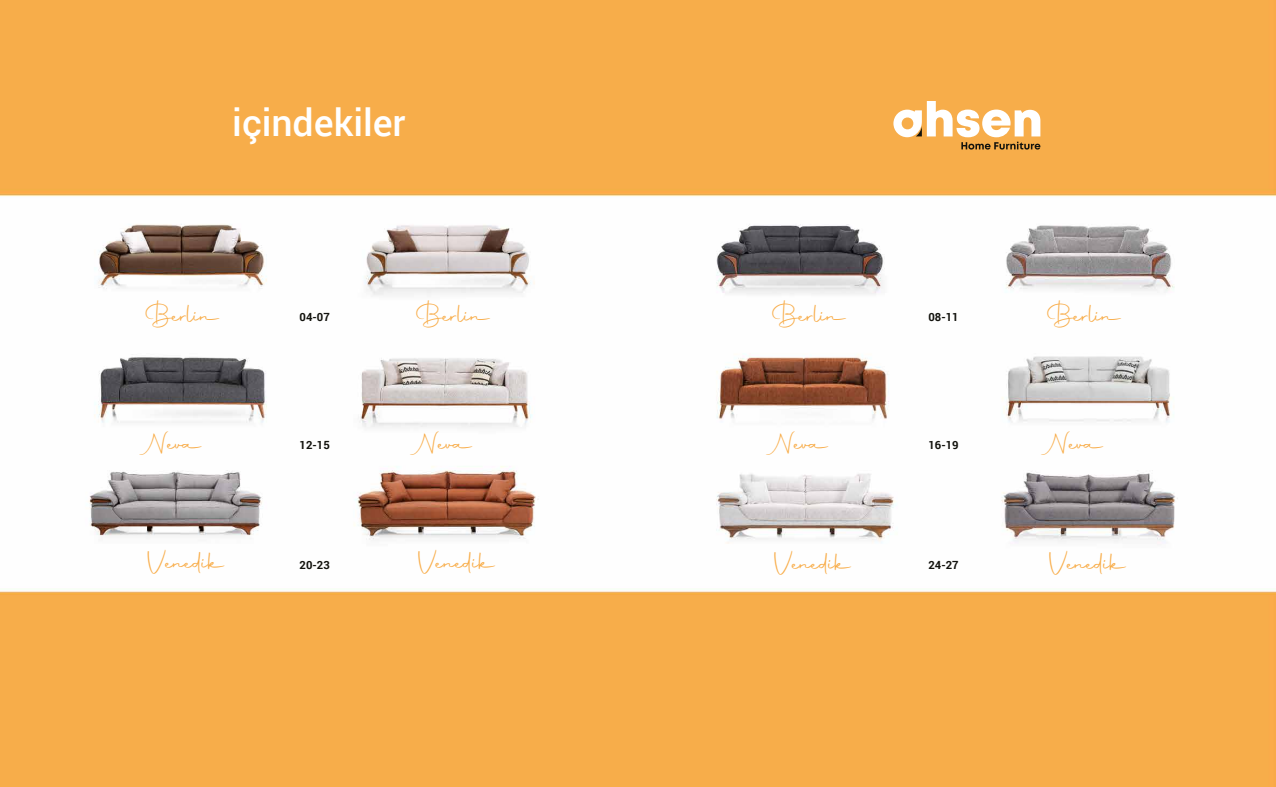
<style>
.page{position:relative;width:1276px;height:787px;background:#fff}
.page>*{position:absolute;margin:0;border:0;box-sizing:border-box;transform-origin:0 0}
.t1{font:500 37.5px "Roboto";color:#fff}
.t2{font:26.25px "Autography";color:#f8ac48}
.t3{font:700 11.25px "Roboto";color:#12120d}
</style>
<div class="page">
<img style="left:0;top:0;width:1276px;height:787px">
<svg style="left:893px;top:101px;width:147px;height:49px"></svg>
<h1 class="t1" style="left:232px;top:96px;width:175px">içindekiler</h1>
<p class="t2" style="left:147px;top:298px;width:75px">Berlin</p>
<p class="t2" style="left:774px;top:298px;width:75px">Berlin</p>
<p class="t2" style="left:418px;top:298px;width:75px">Berlin</p>
<p class="t2" style="left:1049px;top:298px;width:75px">Berlin</p>
<p class="t3" style="left:300px;top:309px;width:32px">04-07</p>
<p class="t3" style="left:928px;top:309px;width:32px">08-11</p>
<p class="t2" style="left:147px;top:426px;width:58px">Neva</p>
<p class="t2" style="left:774px;top:426px;width:58px">Neva</p>
<p class="t2" style="left:418px;top:426px;width:58px">Neva</p>
<p class="t2" style="left:1049px;top:426px;width:58px">Neva</p>
<p class="t3" style="left:300px;top:437px;width:32px">12-15</p>
<p class="t3" style="left:928px;top:437px;width:32px">16-19</p>
<p class="t2" style="left:147px;top:545px;width:79px">Venedik</p>
<p class="t2" style="left:774px;top:546px;width:79px">Venedik</p>
<p class="t2" style="left:418px;top:545px;width:79px">Venedik</p>
<p class="t2" style="left:1049px;top:546px;width:79px">Venedik</p>
<p class="t3" style="left:300px;top:557px;width:32px">20-23</p>
<p class="t3" style="left:928px;top:557px;width:32px">24-27</p>
</div>
